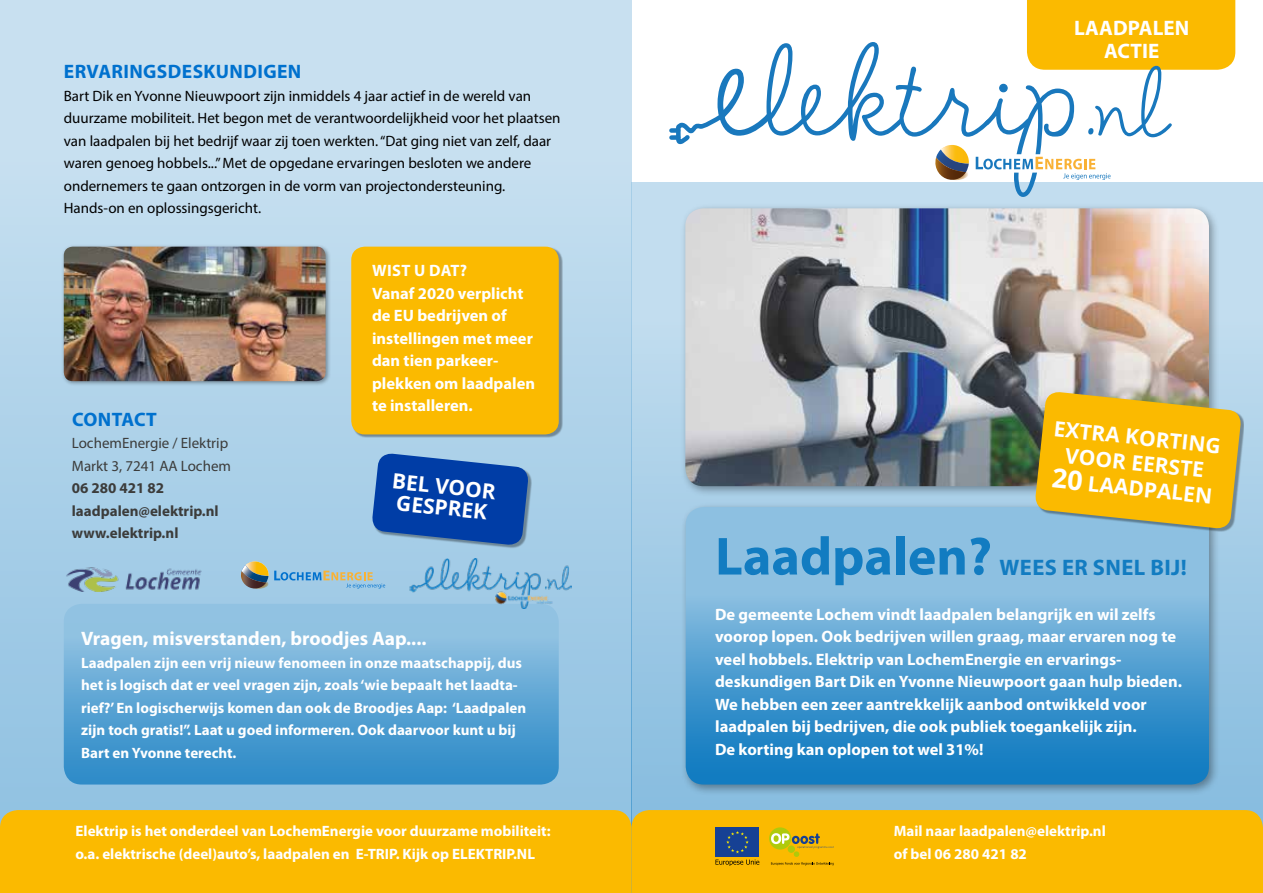
<style>
.page{position:relative;width:1263px;height:893px;background:#fff}
.page>*{position:absolute;margin:0;border:0;box-sizing:border-box;transform-origin:0 0}
.t1{font:700 54px "Myriad Pro";color:#127cc1}
.t2{font:700 22.5px "Myriad Pro";letter-spacing:.02em;color:#127cc1}
.t3{font:700 21px/25.5px "Open Sans";color:#fff;text-align:center}
.t4{font:700 21px/22.5px "Myriad Pro";letter-spacing:.005em;color:#fff;text-align:center}
.t5{font:700 19.5px "Myriad Pro";color:#fff}
.t6{font:700 19.5px "Myriad Pro";letter-spacing:.02em;color:#0071ce}
.t7{font:700 16.5px/22.5px "Myriad Pro";color:#fff}
.t8{font:700 15px/22.5px "Myriad Pro";color:#fff}
.t9{font:15px/22.5px "Myriad Pro";color:#000}
.t10{font:700 15px/22.5px "Myriad Pro";color:#3c3c3b}
.t11{font:15px/22.5px "Myriad Pro";color:#3c3c3b}
.s1{font-size:27px}
</style>
<div class="page">
<div style="left:0;top:0;width:631px;height:893px;background:linear-gradient(to bottom,#d0e4f2,#8abee0)"></div>
<div style="left:64px;top:604px;width:495px;height:180px;background:linear-gradient(to bottom,#9ec9e5,#2a89c7);border-radius:18px"></div>
<svg style="left:631px;top:183px;width:632px;height:627px;background:#a5cde7"></svg>
<svg style="left:671px;top:0;width:564px;height:197px"></svg>
<img style="left:407px;top:558px;width:164px;height:50px">
<div style="left:352px;top:248px;width:211px;height:190px;background:#000;opacity:.35"></div>
<div style="left:351px;top:247px;width:208px;height:187px;background:#fbba00;border-radius:13px"></div>
<div style="left:680px;top:203px;width:540px;height:294px;background:#000;opacity:.35"></div>
<img style="left:685px;top:208px;width:524px;height:278px">
<div style="left:681px;top:502px;width:539px;height:294px;background:#000;opacity:.35"></div>
<svg style="left:686px;top:507px;width:523px;height:277px;background:#5aa4d3"></svg>
<div style="left:0;top:810px;width:631px;height:83px;background:#fbba00"></div>
<div style="left:1037px;top:393px;width:207px;height:139px;background:#000;opacity:.35"></div>
<svg style="left:1034px;top:391px;width:208px;height:139px;background:#e5b623"></svg>
<div style="left:631px;top:810px;width:632px;height:83px;background:#fbba00"></div>
<img style="left:61px;top:564px;width:145px;height:27px">
<svg style="left:241px;top:561px;width:144px;height:29px;background:#9ab9c5"></svg>
<div style="left:61px;top:244px;width:270px;height:143px;background:#000;opacity:.35"></div>
<img style="left:64px;top:247px;width:262px;height:134px">
<div style="left:715px;top:827px;width:44px;height:30px;background:#164194"></div>
<svg style="left:726px;top:831px;width:23px;height:22px"></svg>
<svg style="left:715px;top:859px;width:44px;height:7px"></svg>
<svg style="left:769px;top:827px;width:22px;height:22px"></svg>
<svg style="left:771px;top:833px;width:63px;height:32px;background:#d9b11b"></svg>
<div style="left:374px;top:455px;width:158px;height:93px;background:#000;opacity:.35"></div>
<svg style="left:371px;top:452px;width:158px;height:94px;background:#2159b1"></svg>
<p class="t6" style="left:64px;top:59px;width:239px">ERVARINGSDESKUNDIGEN</p>
<p class="t9" style="left:64px;top:84px;width:498px">Bart Dik en Yvonne Nieuwpoort zijn inmiddels 4 jaar actief in de wereld van duurzame mobiliteit. Het begon met de verantwoordelijkheid voor het plaatsen van laadpalen bij het bedrijf waar zij toen werkten. “Dat ging niet van zelf, daar waren genoeg hobbels...” Met de opgedane ervaringen besloten we andere ondernemers te gaan ontzorgen in de vorm van projectondersteuning.<br>Hands-on en oplossingsgericht.</p>
<p class="t6" style="left:72px;top:407px;width:86px">CONTACT</p>
<p class="t11" style="left:72px;top:432px;width:161px">LochemEnergie / Elektrip<br>Markt 3, 7241 AA Lochem</p>
<p class="t10" style="left:72px;top:476px;width:148px">06 280 421 82 laadpalen@elektrip.nl www.elektrip.nl</p>
<p class="t7" style="left:372px;top:259px;width:165px">WIST U DAT?<br>Vanaf 2020 verplicht de EU bedrijven of instellingen met meer dan tien parkeer&shy;plekken om laadpalen te installeren.</p>
<p class="t3" style="left:393px;top:470px;width:106px;line-height:21px;rotate:6deg">BEL VOOR<br>GESPREK</p>
<p class="t5" style="left:81px;top:626px;width:347px">Vragen, misverstanden, broodjes Aap....</p>
<p class="t8" style="left:81px;top:651px;width:447px">Laadpalen zijn een vrij nieuw fenomeen in onze maatschappij, dus het is logisch dat er veel vragen zijn, zoals ‘wie bepaalt het laadta&shy;rief?’ En logischerwijs komen dan ook de Broodjes Aap: ‘Laadpalen zijn toch gratis!”. Laat u goed informeren. Ook daarvoor kunt u bij Bart en Yvonne terecht.</p>
<p class="t4" style="left:1074px;top:16px;width:117px">LAADPALEN<br>ACTIE</p>
<p class="t3" style="left:1055px;top:415px;width:169px;rotate:6deg">EXTRA KORTING<br>VOOR EERSTE<br><span class="s1">20</span> LAADPALEN</p>
<h1 class="t1" style="left:715px;top:521px;width:278px">Laadpalen?</h1>
<h2 class="t2" style="left:999px;top:552px;width:189px">WEES ER SNEL BIJ!</h2>
<p class="t7" style="left:715px;top:602px;width:468px">De gemeente Lochem vindt laadpalen belangrijk en wil zelfs voorop lopen. Ook bedrijven willen graag, maar ervaren nog te veel hobbels. Elektrip van LochemEnergie en ervarings&shy;deskundigen Bart Dik en Yvonne Nieuwpoort gaan hulp bieden.<br>We hebben een zeer aantrekkelijk aanbod ontwikkeld voor laadpalen bij bedrijven, die ook publiek toegankelijk zijn.<br>De korting kan oplopen tot wel 31%!</p>
<p class="t8" style="left:75px;top:819px;width:477px">Elektrip is het onderdeel van LochemEnergie voor duurzame mobiliteit: o.a. elektrische (deel)auto’s, laadpalen en E-TRIP. Kijk op ELEKTRIP.NL</p>
<p class="t8" style="left:894px;top:819px;width:214px">Mail naar laadpalen@elektrip.nl of bel 06 280 421 82</p>
</div>
